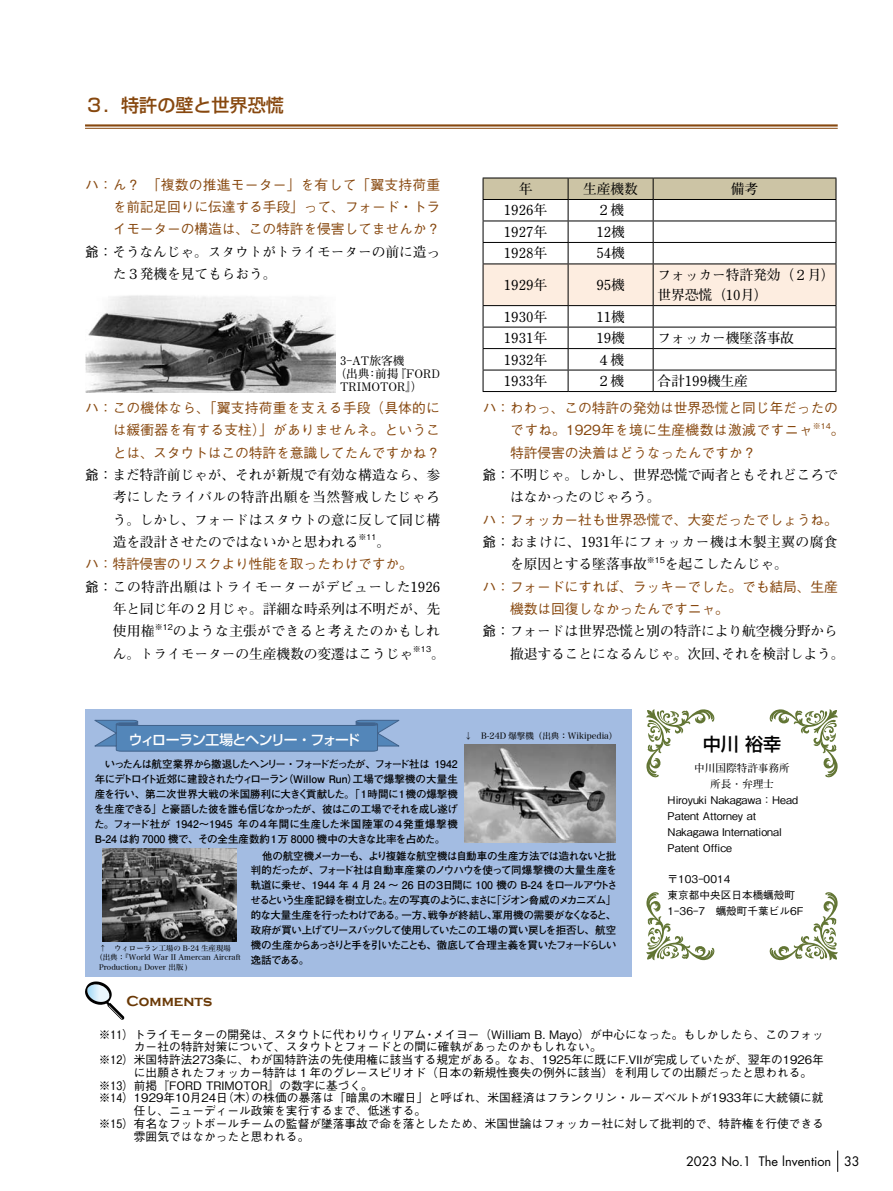
<style>
.page{position:relative;width:893px;height:1191px;background:#fff}
.page>*{position:absolute;margin:0;border:0;box-sizing:border-box;transform-origin:0 0}
.t1{font:500 18px "Shin Go Pr 6 N";color:#87480f}
.t2{font:500 18px "Shin Go Pr 6 N";color:#000}
.t3{font:700 14.85px "Copperplate Gothic";color:#6a3906}
.t4{font:700 13.8px/22.4px "Futo Min A101 Pr 6 N";letter-spacing:-.01em;color:#000}
.t5{font:500 13.8px/22.4px "Gothic BBB Pr 6 N";letter-spacing:-.01em;color:#87480f;text-align:justify}
.t6{font:700 13.8px/22.4px "Futo Min A101 Pr 6 N";letter-spacing:.03em;color:#000}
.t7{font:500 13.8px "Shin Go Pro";letter-spacing:-.065em;color:#fff}
.t8{font:12.75px "Futura";color:#000}
.t9{font:500 11.7px "Gothic BBB Pr 6 N";color:#000}
.t10{font:700 11.7px "Futo Min A101 Pr 6 N";color:#000}
.t11{font:500 10.65px/15.9px "Gothic BBB Pr 6 N";color:#000}
.t12{font:700 10.65px/15.9px "Futo Min A101 Pr 6 N";color:#000;text-align:center}
.t13{font:700 10.5px/15px "Futo Go B101 Pro";letter-spacing:-.06em;color:#000;text-align:justify}
.t14{font:8.55px "Hira Min Std W4";color:#000}
.t15{font:500 8.1px "Gothic BBB Pr 6 N";color:#000}
.t16{font:500 8.1px "Gothic BBB Pr 6 N";color:#87480f}
.t17{font:7.5px "Hira Min Std W4";color:#000}
.s1{font-family:"Gothic BBB Pr 6 N";font-weight:500}
</style>
<div class="page">
<svg style="left:837px;top:1150px;width:1px;height:21px"></svg>
<hr style="left:85px;top:124px;width:753px;height:2px;background:#87480f">
<hr style="left:85px;top:128px;width:753px;height:1px;background:#87480f">
<svg style="left:85px;top:981px;width:39px;height:38px"></svg>
<svg style="left:646px;top:709px;width:68px;height:68px"></svg>
<svg style="left:646px;top:892px;width:68px;height:68px"></svg>
<svg style="left:770px;top:892px;width:68px;height:68px"></svg>
<svg style="left:770px;top:709px;width:68px;height:68px"></svg>
<svg style="left:483px;top:178px;width:354px;height:213px"></svg>
<hr style="left:483px;top:391px;width:85px;height:1px;background:#000">
<hr style="left:568px;top:391px;width:85px;height:1px;background:#000">
<hr style="left:653px;top:391px;width:183px;height:1px;background:#000">
<div style="left:85px;top:709px;width:546px;height:267px;background:#a3bce2"></div>
<svg style="left:94px;top:719px;width:306px;height:33px"></svg>
<img style="left:464px;top:745px;width:151px;height:97px">
<img style="left:102px;top:848px;width:134px;height:93px">
<img style="left:85px;top:295px;width:251px;height:97px">
<h1 class="t1" style="left:85px;top:90px;width:200px">３．特許の壁と世界恐慌</h1>
<h3 class="t5" style="left:113px;top:172px;width:329px;text-indent:-28px">ハ：ん？　「複数の推進モーター」を有して「翼支持荷重を前記足回りに伝達する手段」って、フォード・トライモーターの構造は、この特許を侵害してませんか？</h3>
<h3 class="t4" style="left:113px;top:240px;width:329px;text-indent:-28px"><span class="s1">爺：</span>そうなんじゃ。スタウトがトライモーターの前に造った３発機を見てもらおう。</h3>
<p class="t10" style="left:340px;top:352px;width:66px">3-AT旅客機</p>
<p class="t10" style="left:334px;top:365px;width:107px">（出典：前掲『FORD</p>
<p class="t10" style="left:340px;top:377px;width:84px">TRIMOTOR』）</p>
<h3 class="t5" style="left:113px;top:396px;width:329px;text-indent:-28px">ハ：この機体なら、「翼支持荷重を支える手段（具体的には緩衝器を有する支柱）」がありませんネ。ということは、スタウトはこの特許を意識してたんですかね？</h3>
<h3 class="t4" style="left:113px;top:463px;width:329px;text-align:justify;text-indent:-28px"><span class="s1">爺：</span>まだ特許前じゃが、それが新規で有効な構造なら、参考にしたライバルの特許出願を当然警戒したじゃろう。しかし、フォードはスタウトの意に反して同じ構造を設計させたのではないかと思われる</h3>
<p class="t15" style="left:358px;top:531px;width:20px">※11</p>
<h3 class="t4" style="left:376px;top:530px;width:15px">。</h3>
<h3 class="t5" style="left:85px;top:552px;width:329px">ハ：特許侵害のリスクより性能を取ったわけですか。</h3>
<h3 class="t4" style="left:113px;top:575px;width:329px;text-align:justify;text-indent:-28px"><span class="s1">爺：</span>この特許出願はトライモーターがデビューした1926年と同じ年の２月じゃ。詳細な時系列は不明だが、先使用権</h3>
<p class="t15" style="left:155px;top:620px;width:20px">※12</p>
<h3 class="t4" style="left:113px;top:619px;width:329px;text-indent:60px">のような主張ができると考えたのかもしれん。トライモーターの生産機数の変遷はこうじゃ</h3>
<p class="t15" style="left:413px;top:642px;width:20px">※13</p>
<h3 class="t4" style="left:431px;top:642px;width:15px">。</h3>
<h3 class="t4" style="left:519px;top:177px;width:15px">年</h3>
<h3 class="t4" style="left:583px;top:177px;width:56px">生産機数</h3>
<h3 class="t4" style="left:731px;top:177px;width:29px">備考</h3>
<h3 class="t4" style="left:504px;top:198px;width:45px">1926年</h3>
<h3 class="t4" style="left:597px;top:198px;width:29px">２機</h3>
<h3 class="t4" style="left:504px;top:220px;width:45px">1927年</h3>
<h3 class="t4" style="left:596px;top:220px;width:30px">12機</h3>
<h3 class="t4" style="left:504px;top:241px;width:45px">1928年</h3>
<h3 class="t4" style="left:596px;top:241px;width:30px">54機</h3>
<h3 class="t4" style="left:504px;top:273px;width:45px">1929年</h3>
<h3 class="t4" style="left:596px;top:273px;width:30px">95機</h3>
<h3 class="t4" style="left:657px;top:264px;width:179px;line-height:20.2px">フォッカー特許発効（２月）世界恐慌（10月）</h3>
<h3 class="t4" style="left:504px;top:305px;width:45px">1930年</h3>
<h3 class="t4" style="left:596px;top:305px;width:30px">11機</h3>
<h3 class="t4" style="left:504px;top:326px;width:45px">1931年</h3>
<h3 class="t4" style="left:596px;top:326px;width:30px">19機</h3>
<h3 class="t4" style="left:657px;top:326px;width:138px">フォッカー機墜落事故</h3>
<h3 class="t4" style="left:504px;top:348px;width:45px">1932年</h3>
<h3 class="t4" style="left:597px;top:348px;width:29px">４機</h3>
<h3 class="t4" style="left:504px;top:369px;width:45px">1933年</h3>
<h3 class="t4" style="left:597px;top:369px;width:29px">２機</h3>
<h3 class="t4" style="left:657px;top:369px;width:92px">合計199機生産</h3>
<h3 class="t5" style="left:483px;top:396px;width:357px;text-align:center">ハ：わわっ、この特許の発効は世界恐慌と同じ年だったのですね。1929年を境に生産機数は激減ですニャ</h3>
<p class="t16" style="left:813px;top:419px;width:20px">※14</p>
<h3 class="t5" style="left:831px;top:418px;width:15px">。</h3>
<h3 class="t5" style="left:510px;top:440px;width:247px">特許侵害の決着はどうなったんですか？</h3>
<h3 class="t4" style="left:510px;top:463px;width:329px;text-indent:-28px"><span class="s1">爺：</span>不明じゃ。しかし、世界恐慌で両者ともそれどころではなかったのじゃろう。</h3>
<h3 class="t5" style="left:483px;top:507px;width:357px">ハ：フォッカー社も世界恐慌で、大変だったでしょうね。</h3>
<h3 class="t6" style="left:510px;top:530px;width:329px;text-indent:-28px"><span class="s1">爺：</span>おまけに、1931年にフォッカー機は木製主翼の腐食を原因とする墜落事故</h3>
<p class="t15" style="left:647px;top:553px;width:20px">※15</p>
<h3 class="t4" style="left:665px;top:552px;width:125px">を起こしたんじゃ。</h3>
<h3 class="t5" style="left:510px;top:574px;width:329px;text-indent:-28px">ハ：フォードにすれば、ラッキーでした。でも結局、生産機数は回復しなかったんですニャ。</h3>
<h3 class="t4" style="left:510px;top:619px;width:336px;text-indent:-28px"><span class="s1">爺：</span>フォードは世界恐慌と別の特許により航空機分野から撤退することになるんじゃ。次回、それを検討しよう。</h3>
<h3 class="t7" style="left:129px;top:728px;width:233px">ウィローラン工場とヘンリー・フォード</h3>
<p class="t14" style="left:464px;top:729px;width:155px">↓　B-24D 爆撃機（出典：Wikipedia）</p>
<p class="t13" style="left:94px;top:755px;width:365px">　いったんは航空業界から撤退したヘンリー・フォードだったが、フォード社は 1942年にデトロイト近郊に建設されたウィローラン（Willow Run）工場で爆撃機の大量生産を行い、第二次世界大戦の米国勝利に大きく貢献した。「１時間に１機の爆撃機を生産できる」と豪語した彼を誰も信じなかったが、彼はこの工場でそれを成し遂げた。フォード社が 1942～1945 年の４年間に生産した米国陸軍の４発重爆撃機B-24 は約 7000 機で、その全生産数約１万 8000 機中の大きな比率を占めた。</p>
<p class="t13" style="left:250px;top:846px;width:369px;text-align:left;text-indent:12px">他の航空機メーカーも、より複雑な航空機は自動車の生産方法では造れないと批判的だったが、フォード社は自動車産業のノウハウを使って同爆撃機の大量生産を軌道に乗せ、1944 年 4 月 24 ～ 26 日の３日間に 100 機の B-24 をロールアウトさせるという生産記録を樹立した。左の写真のように、まさに「ジオン脅威のメカニズム」的な大量生産を行ったわけである。一方、戦争が終結し、軍用機の需要がなくなると、政府が買い上げてリースバックして使用していたこの工場の買い戻しを拒否し、航空機の生産からあっさりと手を引いたことも、徹底して合理主義を貫いたフォードらしい逸話である。</p>
<p class="t17" style="left:99px;top:942px;width:133px">↑　ウィローラン工場の B-24 生産現場</p>
<p class="t17" style="left:95px;top:952px;width:147px">（出典：『World War II Amercan Aircraft</p>
<p class="t17" style="left:99px;top:961px;width:90px">Production』Dover 出版 )</p>
<h1 class="t2" style="left:703px;top:729px;width:80px">中川 裕幸</h1>
<p class="t12" style="left:694px;top:759px;width:97px">中川国際特許事務所所長・弁理士</p>
<p class="t11" style="left:668px;top:791px;width:132px">Hiroyuki Nakagawa：Head<br>Patent Attorney at<br>Nakagawa International<br>Patent Office</p>
<p class="t11" style="left:668px;top:870px;width:137px">〒103-0014<br>東京都中央区日本橋蠣殻町<br>1-36-7　蠣殻町千葉ビル6F</p>
<h2 class="t3" style="left:126px;top:992px;width:87px">Comments</h2>
<p class="t9" style="left:99px;top:1024px;width:726px">※11）トライモーターの開発は、スタウトに代わりウィリアム・メイヨー（William B. Mayo）が中心になった。もしかしたら、このフォッ</p>
<p class="t9" style="left:134px;top:1037px;width:469px">カー社の特許対策について、スタウトとフォードとの間に確執があったのかもしれない。</p>
<p class="t9" style="left:99px;top:1050px;width:726px">※12）米国特許法273条に、わが国特許法の先使用権に該当する規定がある。なお、1925年に既にF.VIIが完成していたが、翌年の1926年</p>
<p class="t9" style="left:134px;top:1063px;width:680px">に出願されたフォッカー特許は１年のグレースピリオド（日本の新規性喪失の例外に該当）を利用しての出願だったと思われる。</p>
<p class="t9" style="left:99px;top:1075px;width:276px">※13）前掲『FORD TRIMOTOR』の数字に基づく。</p>
<p class="t9" style="left:99px;top:1088px;width:726px">※14）1929年10月24日（木）の株価の暴落は「暗黒の木曜日」と呼ばれ、米国経済はフランクリン・ルーズベルトが1933年に大統領に就</p>
<p class="t9" style="left:134px;top:1101px;width:294px">任し、ニューディール政策を実行するまで、低迷する。</p>
<p class="t9" style="left:99px;top:1114px;width:726px">※15）有名なフットボールチームの監督が墜落事故で命を落としたため、米国世論はフォッカー社に対して批判的で、特許権を行使できる</p>
<p class="t9" style="left:134px;top:1126px;width:177px">雰囲気ではなかったと思われる。</p>
<p class="t8" style="left:686px;top:1152px;width:175px">2023 No.1 The lnvention 33</p>
</div>
